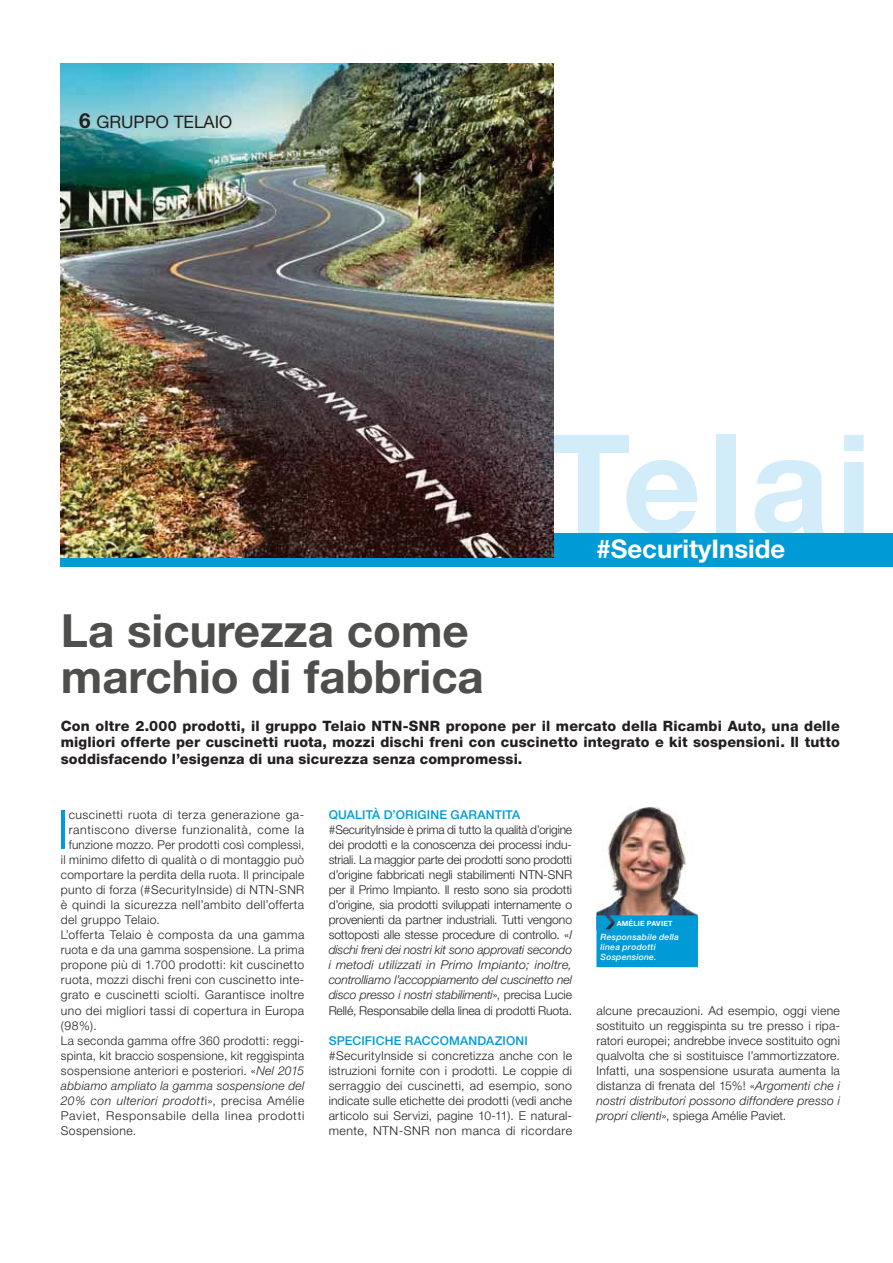
<style>
.page{position:relative;width:893px;height:1263px;background:#fff}
.page>*{position:absolute;margin:0;border:0;box-sizing:border-box;transform-origin:0 0}
.t1{font:700 137.4px "Helvetica Neue";letter-spacing:.05em;color:#d2ecfa}
.t2{font:300 54.3px "Helvetica Neue";color:#009ad7}
.t3{font:700 45.75px/45.8px "Helvetica Neue";color:#4e4e4d}
.t4{font:700 25.8px "Helvetica Neue";color:#fff}
.t5{font:17.1px "Helvetica Neue";color:#231f20}
.t6{font:800 14.25px/16.5px "Helvetica Neue";letter-spacing:.01em;color:#231f20;text-align:justify}
.t7{font:300 12.15px/15px "Helvetica Neue";letter-spacing:.03em;color:#231f20;text-align:justify}
.t8{font:italic 300 12.15px "Helvetica Neue";letter-spacing:.025em;color:#231f20}
.t9{font:500 12.15px "Helvetica Neue";letter-spacing:.015em;color:#009ad7}
.t10{font:300 12.15px "Helvetica Neue";letter-spacing:.06em;color:#231f20}
.t11{font:300 12.15px "Helvetica Neue";letter-spacing:.05em;color:#231f20}
.t12{font:italic 500 8.55px/10.1px "Helvetica Neue";letter-spacing:.025em;color:#fff}
.t13{font:700 7.2px "Helvetica Neue";letter-spacing:.03em;color:#fff}
.s1{font-weight:700;font-size:20.7px}
.s2{font-style:italic}
.s3{font-style:normal}
</style>
<div class="page">
<div style="left:554px;top:533px;width:339px;height:33px;background:#009ad7"></div>
<img style="left:61px;top:63px;width:493px;height:495px">
<img style="left:596px;top:807px;width:102px;height:108px">
<div style="left:61px;top:558px;width:507px;height:8px;background:#009ad7"></div>
<div style="left:596px;top:915px;width:102px;height:52px;background:#009ad7"></div>
<h3 class="t5" style="left:79px;top:112px;width:155px"><span class="s1">6</span> GRUPPO TELAIO</h3>
<h3 class="t3" style="left:61px;top:612px;width:424px">La sicurezza come marchio di fabbrica</h3>
<h1 class="t1" style="left:547px;top:435px;width:326px">Telai</h1>
<h3 class="t4" style="left:596px;top:540px;width:190px">#SecurityInside</h3>
<p class="t6" style="left:61px;top:719px;width:780px">Con oltre 2.000 prodotti, il gruppo Telaio NTN-SNR propone per il mercato della Ricambi Auto, una delle migliori offerte per cuscinetti ruota, mozzi dischi freni con cuscinetto integrato e kit sospensioni. Il tutto soddisfacendo l’esigenza di una sicurezza senza compromessi.</p>
<h2 class="t2" style="left:57px;top:810px;width:14px">I</h2>
<p class="t7" style="left:69px;top:808px;width:237px">cuscinetti ruota di terza generazione ga-</p>
<p class="t11" style="left:69px;top:826px;width:237px">rantiscono diverse funzionalità, come la</p>
<p class="t7" style="left:69px;top:839px;width:237px">funzione mozzo. Per prodotti così complessi,</p>
<p class="t7" style="left:61px;top:854px;width:245px">il minimo difetto di qualità o di montaggio può</p>
<p class="t7" style="left:61px;top:869px;width:245px">comportare la perdita della ruota. Il principale</p>
<p class="t7" style="left:61px;top:884px;width:245px">punto di forza (#SecurityInside) di NTN-SNR</p>
<p class="t7" style="left:61px;top:899px;width:245px">è quindi la sicurezza nell’ambito dell’offerta</p>
<p class="t7" style="left:61px;top:914px;width:101px">del gruppo Telaio.</p>
<p class="t7" style="left:61px;top:929px;width:245px">L’offerta Telaio è composta da una gamma</p>
<p class="t7" style="left:61px;top:944px;width:245px">ruota e da una gamma sospensione. La prima</p>
<p class="t7" style="left:61px;top:959px;width:245px">propone più di 1.700 prodotti: kit cuscinetto</p>
<p class="t7" style="left:61px;top:974px;width:245px">ruota, mozzi dischi freni con cuscinetto inte-</p>
<p class="t7" style="left:61px;top:989px;width:245px">grato e cuscinetti sciolti. Garantisce inoltre</p>
<p class="t7" style="left:61px;top:1004px;width:245px">uno dei migliori tassi di copertura in Europa</p>
<p class="t7" style="left:61px;top:1019px;width:38px">(98%).</p>
<p class="t7" style="left:61px;top:1034px;width:245px">La seconda gamma offre 360 prodotti: reggi-</p>
<p class="t7" style="left:61px;top:1049px;width:245px">spinta, kit braccio sospensione, kit reggispinta</p>
<p class="t7" style="left:61px;top:1064px;width:245px">sospensione anteriori e posteriori. «<span class="s2">Nel 2015</span></p>
<p class="t8" style="left:61px;top:1081px;width:245px">abbiamo ampliato la gamma sospensione del</p>
<p class="t8" style="left:61px;top:1096px;width:245px">20% con ulteriori prodott<span class="s3">i», precisa Amélie</span></p>
<p class="t10" style="left:61px;top:1111px;width:245px">Paviet, Responsabile della linea prodotti</p>
<p class="t7" style="left:61px;top:1124px;width:77px">Sospensione.</p>
<p class="t9" style="left:329px;top:810px;width:193px">QUALITÀ D’ORIGINE GARANTITA</p>
<p class="t7" style="left:329px;top:823px;width:245px">#SecurityInside è prima di tutto la qualità d’origine dei prodotti e la conoscenza dei processi indu&shy;striali. La maggior parte dei prodotti sono prodotti d’origine fabbricati negli stabilimenti NTN-SNR per il Primo Impianto. Il resto sono sia prodotti d’origine, sia prodotti sviluppati internamente o provenienti da partner industriali. Tutti vengono sottoposti alle stesse procedure di controllo. «<span class="s2">I dischi freni dei nostri kit sono approvati secondo i metodi utilizzati in Primo Impianto; inoltre, controlliamo l’accoppiamento del cuscinetto nel disco presso i nostri stabilimenti</span>», precisa Lucie Rellé, Responsabile della linea di prodotti Ruota.</p>
<p class="t9" style="left:329px;top:1036px;width:201px">SPECIFICHE RACCOMANDAZIONI</p>
<p class="t7" style="left:329px;top:1049px;width:245px">#SecurityInside si concretizza anche con le istruzioni fornite con i prodotti. Le coppie di serraggio dei cuscinetti, ad esempio, sono indicate sulle etichette dei prodotti (vedi anche articolo sui Servizi, pagine 10-11). E natural&shy;mente, NTN-SNR non manca di ricordare</p>
<p class="t13" style="left:617px;top:920px;width:57px">AMÉLIE PAVIET</p>
<p class="t12" style="left:600px;top:932px;width:80px">Responsabile della linea prodotti<br>Sospensione.</p>
<p class="t7" style="left:596px;top:1004px;width:245px">alcune precauzioni. Ad esempio, oggi viene sostituito un reggispinta su tre presso i ripa&shy;ratori europei; andrebbe invece sostituito ogni qualvolta che si sostituisce l’ammortizzatore.<br>Infatti, una sospensione usurata aumenta la distanza di frenata del 15%! «<span class="s2">Argomenti che i nostri distributori possono diffondere presso i propri clienti</span>», spiega Amélie Paviet.</p>
</div>
